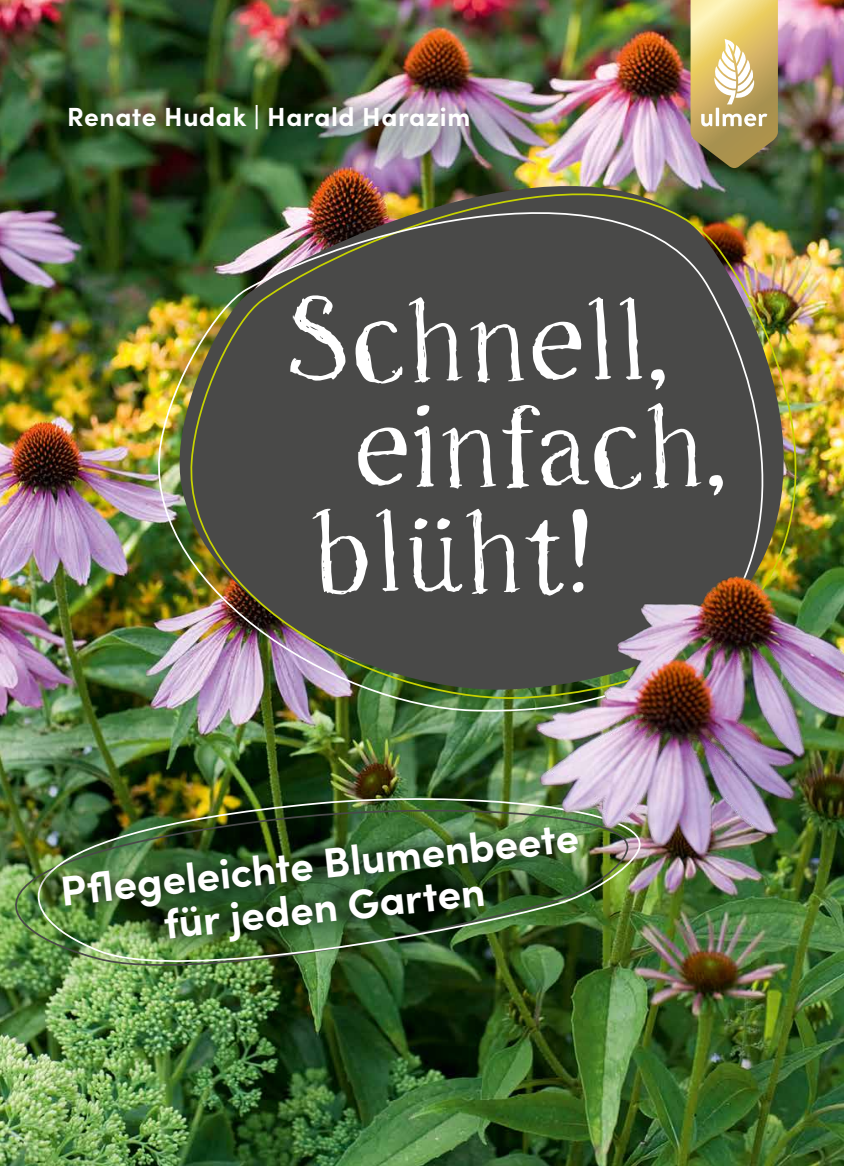
<style>
.page{position:relative;width:844px;height:1166px;background:#fff}
.page>*{position:absolute;margin:0;border:0;box-sizing:border-box;transform-origin:0 0}
.t1{font:123.38px "Freeride";color:#fff}
.t2{font:700 42px/43.8px "Sofia Pro";color:#fff;text-align:center}
.t3{font:700 26.25px "Sofia Pro";letter-spacing:.02em;color:#fff}
</style>
<div class="page">
<img style="left:0;top:0;width:843px;height:1166px">
<svg style="left:690px;top:0;width:87px;height:121px;background:#e0c984"></svg>
<img style="left:592px;top:127px;width:242px;height:435px">
<img style="left:135px;top:152px;width:654px;height:563px">
<img style="left:0;top:96px;width:592px;height:72px">
<img style="left:0;top:790px;width:528px;height:194px">
<div style="left:36px;top:820px;width:534px;height:132px;background:#000;opacity:.75"></div>
<img style="left:528px;top:562px;width:315px;height:604px">
<p class="t3" style="left:67px;top:97px;width:404px">Renate Hudak | Harald Harazim</p>
<h1 class="t1" style="left:286px;top:265px;width:383px">Schnell,</h1>
<h1 class="t1" style="left:353px;top:371px;width:375px">einfach,</h1>
<h1 class="t1" style="left:308px;top:477px;width:287px">bluht!</h1>
<h1 class="t1" style="left:409px;top:451px;width:47px">··</h1>
<p class="t2" style="left:58px;top:866px;width:522px;rotate:-6deg">Pfl egeleichte Blumenbeete für jeden Garten</p>
</div>
